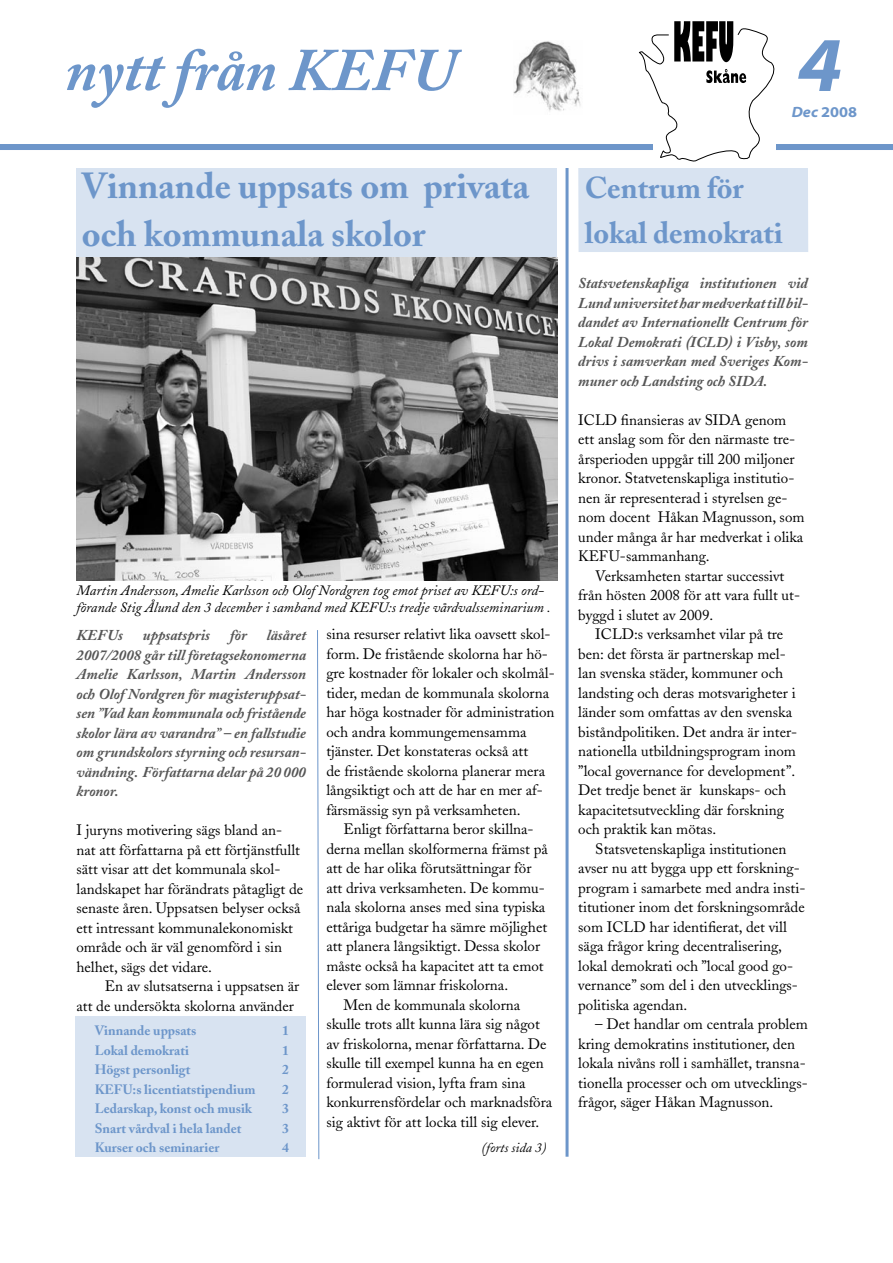
<style>
.page{position:relative;width:893px;height:1263px;background:#fff}
.page>*{position:absolute;margin:0;border:0;box-sizing:border-box;transform-origin:0 0}
.Rubrik{font:78px "Myriad MM It 700 700";color:#6d96ca}
.t1{font:italic 700 60px "Adobe Caslon";color:#6d96ca}
.t2{font:700 36px/48px "Adobe Caslon";color:#6d96ca}
.t3{font:700 30px/45px "Adobe Caslon";color:#6d96ca}
.Löptext{font:15px/19.5px "Adobe Caslon";color:#000}
.Första_stycke{font:15px/19.5px "Adobe Caslon";color:#000}
.Ingress{font:italic 700 15px/19.5px "Adobe Caslon";color:#565656;text-align:justify}
.t4{font:15px "Myriad MM 700 700";color:#6d96ca}
.Bildtext{font:italic 14.25px/16.5px "Adobe Caslon";color:#000}
.t5{font:700 13.5px "Adobe Caslon";color:#6d96ca}
.Bildtext-2{font:italic 13.5px "Adobe Caslon";color:#000}
.s1{font-family:"Myriad MM It 700 700"}
</style>
<div class="page">
<div style="left:76px;top:168px;width:481px;height:93px;background:#d8e3f1"></div>
<div style="left:0;top:144px;width:893px;height:6px;background:#6d96ca"></div>
<svg style="left:639px;top:21px;width:137px;height:141px"></svg>
<hr style="left:566px;top:168px;width:2px;height:989px;background:#6d96ca">
<div style="left:578px;top:168px;width:230px;height:84px;background:#d8e3f1"></div>
<svg style="left:317px;top:630px;width:2px;height:529px"></svg>
<div style="left:75px;top:1016px;width:231px;height:141px;background:#d8e3f1"></div>
<img style="left:76px;top:257px;width:481px;height:324px">
<img style="left:513px;top:41px;width:68px;height:70px">
<p class="t1" style="left:65px;top:36px;width:392px">nytt från KEFU</p>
<p class="Rubrik" style="left:797px;top:27px;width:47px">4</p>
<p class="t4" style="left:792px;top:105px;width:67px"><span class="s1">Dec</span> 2008</p>
<p class="t2" style="left:82px;top:162px;width:449px">Vinnande uppsats om privata och kommunala skolor</p>
<p class="Bildtext" style="left:77px;top:583px;width:476px">Martin Andersson, Amelie Karlsson och Olof Nordgren tog emot priset av KEFU:s ord&shy;förande Stig Ålund den 3 december i samband med KEFU:s tredje vårdvalsseminarium .</p>
<p class="Ingress" style="left:76px;top:626px;width:48px">KEFUs</p>
<p class="Ingress" style="left:143px;top:626px;width:69px">uppsatspris</p>
<p class="Ingress" style="left:230px;top:626px;width:18px">för</p>
<p class="Ingress" style="left:76px;top:626px;width:231px;text-indent:190px">läsåret 2007/2008 går till företagsekonomerna Amelie Karlsson, Martin Andersson och Olof Nordgren för magisteruppsat&shy;sen ”Vad kan kommunala och fristående skolor lära av varandra” – en fallstudie om grundskolors styrning och resursan&shy;vändning. Författarna delar på 20 000 kronor.</p>
<p class="Första_stycke" style="left:76px;top:821px;width:228px">I juryns motivering sägs bland an&shy;nat att författarna på ett förtjänstfullt sätt visar att det kommunala skol&shy;landskapet har förändrats påtagligt de senaste åren. Uppsatsen belyser också ett intressant kommunalekonomiskt område och är väl genomförd i sin helhet, sägs det vidare.</p>
<p class="Löptext" style="left:76px;top:977px;width:224px;text-indent:28px">En av slutsatserna i uppsatsen är att de undersökta skolorna använder</p>
<p class="t5" style="left:95px;top:1022px;width:103px">Vinnande uppsats</p>
<p class="t5" style="left:282px;top:1022px;width:8px">1</p>
<p class="t5" style="left:95px;top:1042px;width:96px">Lokal demokrati</p>
<p class="t5" style="left:282px;top:1042px;width:8px">1</p>
<p class="t5" style="left:95px;top:1061px;width:97px">Högst personligt</p>
<p class="t5" style="left:282px;top:1061px;width:8px">2</p>
<p class="t5" style="left:95px;top:1081px;width:162px">KEFU:s licentiatstipendium</p>
<p class="t5" style="left:282px;top:1081px;width:8px">2</p>
<p class="t5" style="left:95px;top:1100px;width:159px">Ledarskap, konst och musik</p>
<p class="t5" style="left:282px;top:1100px;width:8px">3</p>
<p class="t5" style="left:95px;top:1120px;width:148px">Snart vårdval i hela landet</p>
<p class="t5" style="left:282px;top:1120px;width:8px">3</p>
<p class="t5" style="left:95px;top:1139px;width:126px">Kurser och seminarier</p>
<p class="t5" style="left:282px;top:1139px;width:8px">4</p>
<p class="Löptext" style="left:326px;top:624px;width:230px">sina resurser relativt lika oavsett skol&shy;form. De fristående skolorna har hö&shy;gre kostnader för lokaler och skolmål&shy;tider, medan de kommunala skolorna har höga kostnader för administration och andra kommungemensamma tjänster. Det konstateras också att<br>de fristående skolorna planerar mera långsiktigt och att de har en mer af&shy;färsmässig syn på verksamheten.</p>
<p class="Löptext" style="left:326px;top:819px;width:223px;text-indent:17px">Enligt författarna beror skillna&shy;derna mellan skolformerna främst på att de har olika förutsättningar för att driva verksamheten. De kommu&shy;nala skolorna anses med sina typiska ettåriga budgetar ha sämre möjlighet att planera långsiktigt. Dessa skolor måste också ha kapacitet att ta emot elever som lämnar friskolorna.</p>
<p class="Löptext" style="left:326px;top:995px;width:227px;text-indent:17px">Men de kommunala skolorna skulle trots allt kunna lära sig något av friskolorna, menar författarna. De skulle till exempel kunna ha en egen formulerad vision, lyfta fram sina konkurrensfördelar och marknadsföra sig aktivt för att locka till sig elever.</p>
<p class="Bildtext-2" style="left:482px;top:1139px;width:66px">(forts sida 3)</p>
<p class="t3" style="left:585px;top:165px;width:199px">Centrum för lokal demokrati</p>
<p class="Ingress" style="left:578px;top:274px;width:231px">Statsvetenskapliga institutionen vid Lund universitet har medverkat till bil&shy;dandet av Internationellt Centrum för Lokal Demokrati (ICLD) i Visby, som drivs i samverkan med Sveriges Kom&shy;muner och Landsting och SIDA.</p>
<p class="Första_stycke" style="left:578px;top:410px;width:228px">ICLD finansieras av SIDA genom ett anslag som för den närmaste tre&shy;årsperioden uppgår till 200 miljoner kronor. Statvetenskapliga institutio&shy;nen är representerad i styrelsen ge&shy;nom docent Håkan Magnusson, som under många år har medverkat i olika KEFU-sammanhang.</p>
<p class="Löptext" style="left:578px;top:566px;width:223px;text-indent:17px">Verksamheten startar successivt från hösten 2008 för att vara fullt ut&shy;byggd i slutet av 2009.</p>
<p class="Löptext" style="left:578px;top:624px;width:220px;text-indent:17px">ICLD:s verksamhet vilar på tre ben: det första är partnerskap mel&shy;lan svenska städer, kommuner och landsting och deras motsvarigheter i länder som omfattas av den svenska biståndpolitiken. Det andra är inter&shy;nationella utbildningsprogram inom ”local governance for development”.<br>Det tredje benet är kunskaps- och kapacitetsutveckling där forskning och praktik kan mötas.</p>
<p class="Löptext" style="left:578px;top:839px;width:229px;text-indent:17px">Statsvetenskapliga institutionen avser nu att bygga upp ett forskning&shy;program i samarbete med andra insti&shy;titutioner inom det forskningsområde som ICLD har identifierat, det vill säga frågor kring decentralisering, lokal demokrati och ”local good go&shy;vernance” som del i den utvecklings&shy;politiska agendan.</p>
<p class="Löptext" style="left:578px;top:1014px;width:231px;text-indent:17px">– Det handlar om centrala problem kring demokratins institutioner, den lokala nivåns roll i samhället, transna&shy;tionella processer och om utvecklings&shy;frågor, säger Håkan Magnusson.</p>
</div>
